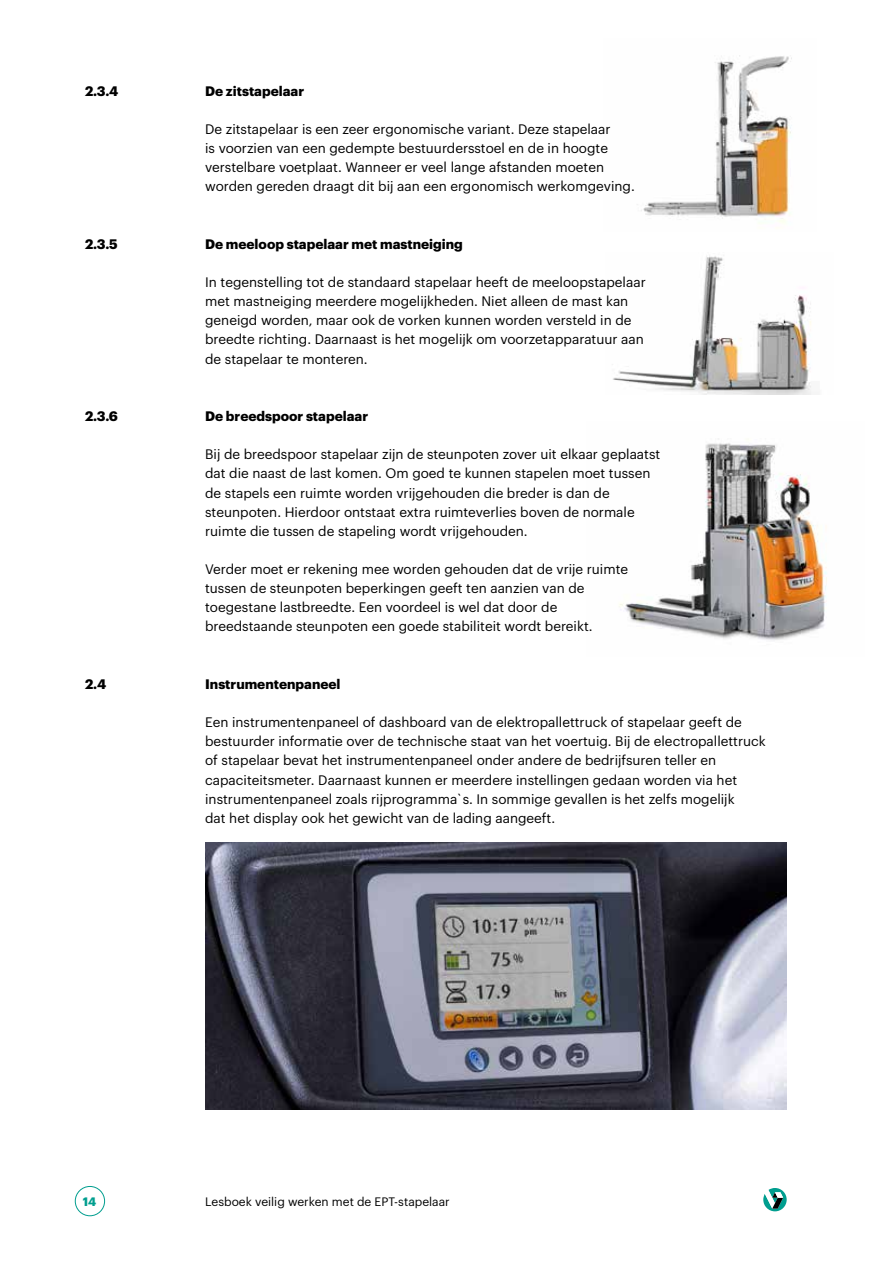
<style>
.page{position:relative;width:893px;height:1263px;background:#fff}
.page>*{position:absolute;margin:0;border:0;box-sizing:border-box;transform-origin:0 0}
.t1{font:13.5px/19.2px "Graphik";color:#000}
.t2{font:700 13.5px "Graphik";color:#000}
.t3{font:12px "Graphik";color:#000}
.t4{font:700 12px "Graphik";color:#009e8f}
</style>
<div class="page">
<div style="left:75px;top:1186px;width:30px;height:30px;border:1px solid #009e8f;border-radius:50%"></div>
<svg style="left:763px;top:1188px;width:24px;height:23px"></svg>
<img style="left:619px;top:438px;width:208px;height:203px">
<img style="left:613px;top:256px;width:199px;height:139px">
<img style="left:637px;top:55px;width:155px;height:169px">
<img style="left:205px;top:842px;width:582px;height:268px">
<p class="t2" style="left:85px;top:80px;width:35px">2.3.4</p>
<p class="t2" style="left:205px;top:80px;width:101px">De zitstapelaar</p>
<p class="t1" style="left:205px;top:118px;width:431px">De zitstapelaar is een zeer ergonomische variant. Deze stapelaar<br>is voorzien van een gedempte bestuurdersstoel en de in hoogte verstelbare voetplaat. Wanneer er veel lange afstanden moeten worden gereden draagt dit bij aan een ergonomisch werkomgeving.</p>
<p class="t2" style="left:85px;top:233px;width:34px">2.3.5</p>
<p class="t2" style="left:205px;top:233px;width:259px">De meeloop stapelaar met mastneiging</p>
<p class="t1" style="left:205px;top:271px;width:442px">In tegenstelling tot de standaard stapelaar heeft de meeloopstapelaar met mastneiging meerdere mogelijkheden. Niet alleen de mast kan geneigd worden, maar ook de vorken kunnen worden versteld in de breedte richting. Daarnaast is het mogelijk om voorzetapparatuur aan de stapelaar te monteren.</p>
<p class="t2" style="left:85px;top:406px;width:34px">2.3.6</p>
<p class="t2" style="left:205px;top:406px;width:164px">De breedspoor stapelaar</p>
<p class="t1" style="left:205px;top:444px;width:457px">Bij de breedspoor stapelaar zijn de steunpoten zover uit elkaar geplaatst dat die naast de last komen. Om goed te kunnen stapelen moet tussen de stapels een ruimte worden vrijgehouden die breder is dan de steunpoten. Hierdoor ontstaat extra ruimteverlies boven de normale ruimte die tussen de stapeling wordt vrijgehouden.</p>
<p class="t1" style="left:205px;top:558px;width:424px">Verder moet er rekening mee worden gehouden dat de vrije ruimte tussen de steunpoten beperkingen geeft ten aanzien van de toegestane lastbreedte. Een voordeel is wel dat door de breedstaande steunpoten een goede stabiliteit wordt bereikt.</p>
<p class="t2" style="left:85px;top:673px;width:23px">2.4</p>
<p class="t2" style="left:205px;top:673px;width:137px">Instrumentenpaneel</p>
<p class="t1" style="left:205px;top:711px;width:562px">Een instrumentenpaneel of dashboard van de elektropallettruck of stapelaar geeft de bestuurder informatie over de technische staat van het voertuig. Bij de electropallettruck of stapelaar bevat het instrumentenpaneel onder andere de bedrijfsuren teller en capaciteitsmeter. Daarnaast kunnen er meerdere instellingen gedaan worden via het instrumentenpaneel zoals rijprogramma`s. In sommige gevallen is het zelfs mogelijk<br>dat het display ook het gewicht van de lading aangeeft.</p>
<p class="t4" style="left:83px;top:1192px;width:15px">14</p>
<p class="t3" style="left:205px;top:1192px;width:246px">Lesboek veilig werken met de EPT-stapelaar</p>
</div>
